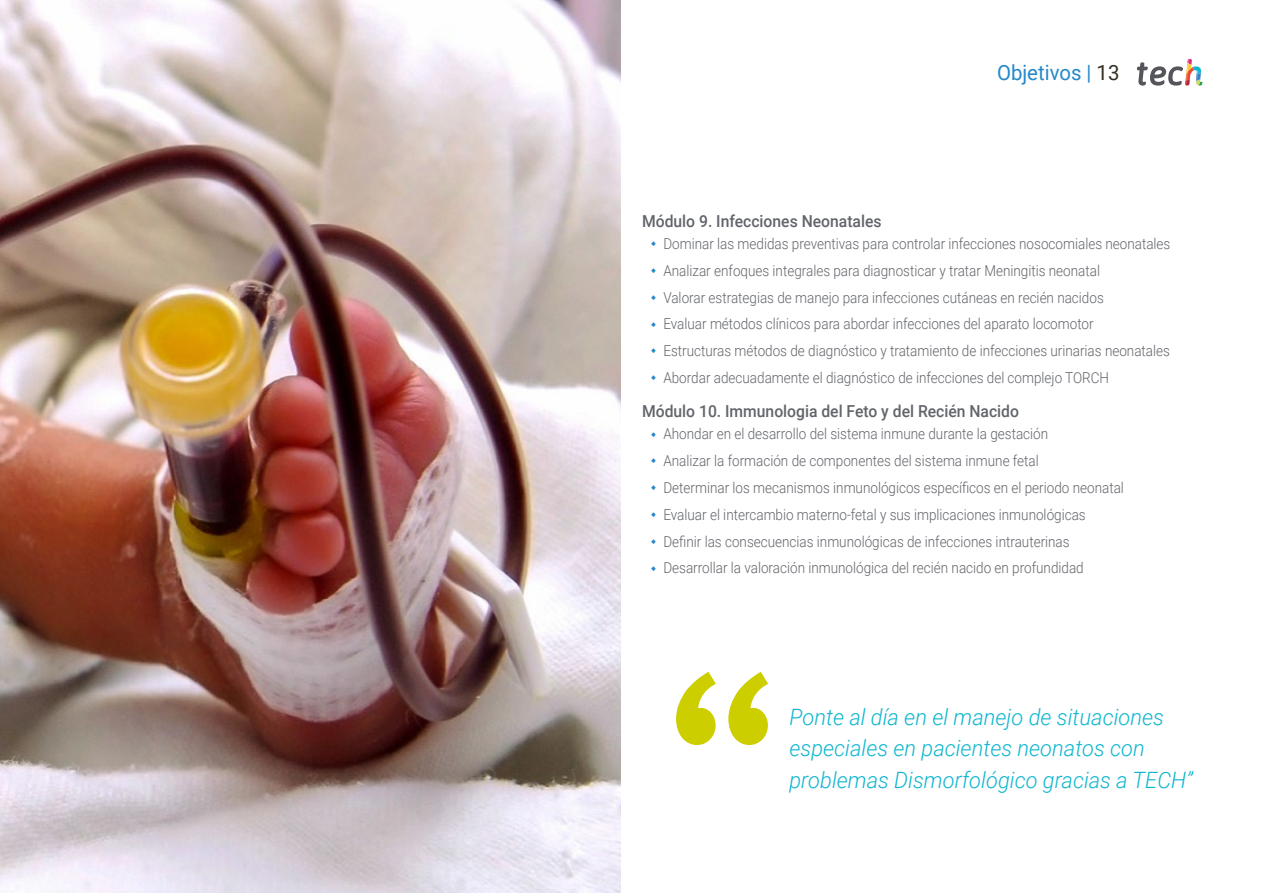
<style>
.page{position:relative;width:1263px;height:893px;background:#fff}
.page>*{position:absolute;margin:0;border:0;box-sizing:border-box;transform-origin:0 0}
.t1{font:italic 300 22.5px/31.5px "Roboto";color:#0fb6cf}
.t2{font:21px "Roboto";color:#2488c9}
.t3{font:500 16.5px "Roboto";color:#61646a;scale:.95 1}
.t4{font:300 15px/26.7px "Roboto";color:#61646a;scale:.9 1}
.s1{color:#312e20}
</style>
<div class="page">
<img style="left:0;top:0;width:621px;height:893px">
<svg style="left:676px;top:672px;width:92px;height:73px"></svg>
<svg style="left:1137px;top:59px;width:65px;height:27px"></svg>
<h2 class="t2" style="left:997px;top:57px;width:124px">Objetivos | <span class="s1">13</span></h2>
<p class="t3" style="left:642px;top:209px;width:254px">Módulo 9. Infecciones Neonatales</p>
<p class="t4" style="left:663px;top:230px;width:565px">Dominar las medidas preventivas para controlar infecciones nosocomiales neonatales Analizar enfoques integrales para diagnosticar y tratar Meningitis neonatal<br>Valorar estrategias de manejo para infecciones cutáneas en recién nacidos<br>Evaluar métodos clínicos para abordar infecciones del aparato locomotor<br>Estructuras métodos de diagnóstico y tratamiento de infecciones urinarias neonatales Abordar adecuadamente el diagnóstico de infecciones del complejo TORCH</p>
<p class="t3" style="left:642px;top:400px;width:398px">Módulo 10. Immunologia del Feto y del Recién Nacido</p>
<p class="t4" style="left:663px;top:420px;width:513px">Ahondar en el desarrollo del sistema inmune durante la gestación<br>Analizar la formación de componentes del sistema inmune fetal<br>Determinar los mecanismos inmunológicos específicos en el periodo neonatal Evaluar el intercambio materno-fetal y sus implicaciones inmunológicas Definir las consecuencias inmunológicas de infecciones intrauterinas Desarrollar la valoración inmunológica del recién nacido en profundidad</p>
<h1 class="t1" style="left:789px;top:700px;width:405px">Ponte al día en el manejo de situaciones especiales en pacientes neonatos con problemas Dismorfológico gracias a TECH”</h1>
</div>
